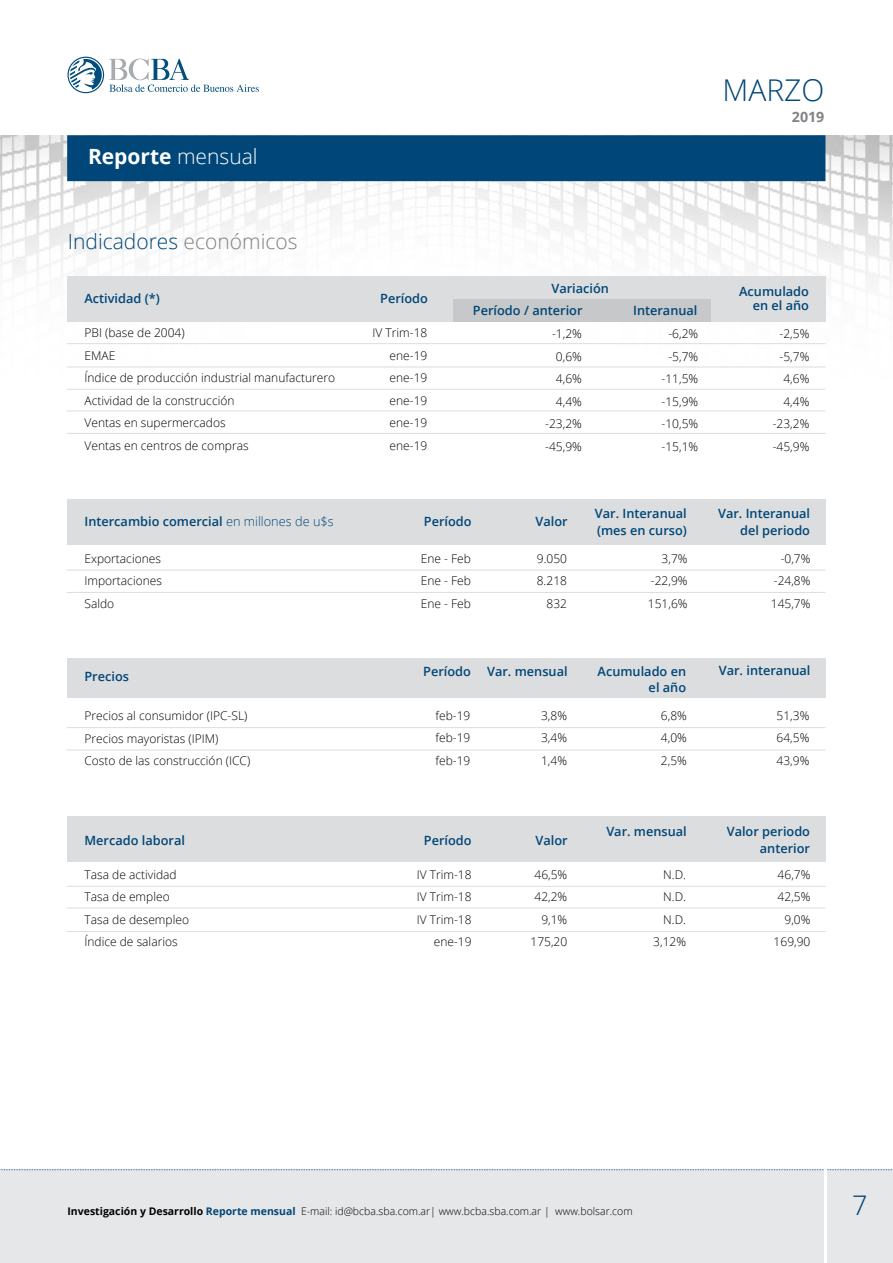
<style>
.page{position:relative;width:893px;height:1263px;background:#fff}
.page>*{position:absolute;margin:0;border:0;box-sizing:border-box;transform-origin:0 0}
.t1{font:300 30px "Open Sans";color:#004678}
.t2{font:300 27px "Open Sans";color:#004678}
.t3{font:300 21px "Open Sans";color:#004678}
.t4{font:700 21px "Open Sans";color:#fff}
.t5{font:700 14.25px "Open Sans";color:#808285}
.t6{font:600 12.75px/16.5px "Open Sans";color:#004678;text-align:right}
.t7{font:300 12px/22.5px "Open Sans";color:#000;text-align:justify}
.t8{font:300 10.5px "Open Sans";color:#000}
.s1{font-weight:300}
.s2{color:#808285}
.s3{font-weight:700}
.s4{font-weight:700;color:#004678}
</style>
<div class="page">
<img style="left:0;top:135px;width:893px;height:458px">
<div style="left:67px;top:135px;width:758px;height:46px;background:#004678"></div>
<div style="left:0;top:1170px;width:893px;height:93px;background:#e6e7e8"></div>
<svg style="left:0;top:1169px;width:893px;height:1px"></svg>
<hr style="left:824px;top:1124px;width:3px;height:139px;background:#fff">
<svg style="left:68px;top:57px;width:191px;height:36px"></svg>
<div style="left:67px;top:276px;width:758px;height:46px;background:#dcddde"></div>
<div style="left:67px;top:499px;width:758px;height:46px;background:#dcddde"></div>
<div style="left:67px;top:816px;width:758px;height:46px;background:#dcddde"></div>
<div style="left:67px;top:659px;width:758px;height:39px;background:#dcddde"></div>
<div style="left:453px;top:299px;width:258px;height:23px;background:#c7c8ca"></div>
<hr style="left:67px;top:343px;width:758px;height:1px;background:#dcddde">
<hr style="left:67px;top:570px;width:758px;height:1px;background:#dcddde">
<hr style="left:67px;top:411px;width:758px;height:1px;background:#dcddde">
<hr style="left:67px;top:908px;width:758px;height:1px;background:#dcddde">
<hr style="left:67px;top:750px;width:758px;height:1px;background:#dcddde">
<hr style="left:67px;top:367px;width:758px;height:1px;background:#dcddde">
<hr style="left:67px;top:592px;width:758px;height:1px;background:#dcddde">
<hr style="left:67px;top:433px;width:758px;height:1px;background:#dcddde">
<hr style="left:67px;top:931px;width:758px;height:1px;background:#dcddde">
<hr style="left:67px;top:389px;width:758px;height:1px;background:#dcddde">
<hr style="left:67px;top:886px;width:758px;height:1px;background:#dcddde">
<hr style="left:67px;top:727px;width:758px;height:1px;background:#dcddde">
<h3 class="t4" style="left:88px;top:141px;width:171px">Reporte <span class="s1">mensual</span></h3>
<h3 class="t3" style="left:68px;top:227px;width:231px">Indicadores <span class="s2">económicos</span></h3>
<p class="t6" style="left:84px;top:290px;width:77px">Actividad (*)</p>
<p class="t7" style="left:84px;top:321px;width:252px;text-align:left">PBI (base de 2004)<br>EMAE<br>Índice de producción industrial manufacturero<br>Actividad de la construcción<br>Ventas en supermercados<br>Ventas en centros de compras</p>
<p class="t6" style="left:84px;top:513px;width:251px">Intercambio comercial <span class="s1">en millones de u$s</span></p>
<p class="t7" style="left:84px;top:547px;width:79px">Exportaciones Importaciones Saldo</p>
<p class="t6" style="left:84px;top:668px;width:46px">Precios</p>
<p class="t7" style="left:84px;top:704px;width:167px;text-align:left">Precios al consumidor (IPC-SL)<br>Precios mayoristas (IPIM)<br>Costo de las construcción (ICC)</p>
<p class="t6" style="left:84px;top:831px;width:102px">Mercado laboral</p>
<h1 class="t1" style="left:722px;top:69px;width:103px">MARZO</h1>
<p class="t5" style="left:792px;top:106px;width:34px">2019</p>
<p class="t6" style="left:380px;top:289px;width:49px">Período</p>
<p class="t7" style="left:390px;top:321px;width:39px;text-indent:-17px">IV Trim-18 ene-19 ene-19 ene-19 ene-19 ene-19</p>
<p class="t6" style="left:551px;top:279px;width:59px">Variación</p>
<p class="t6" style="left:473px;top:302px;width:111px">Período / anterior</p>
<p class="t7" style="left:545px;top:322px;width:38px;text-align:right">-1,2%<br>0,6%<br>4,6%<br>4,4% -23,2% -45,9%</p>
<p class="t6" style="left:633px;top:302px;width:66px">Interanual</p>
<p class="t7" style="left:661px;top:322px;width:38px;text-align:center">-6,2% -5,7% -11,5% -15,9% -10,5% -15,1%</p>
<p class="t6" style="left:739px;top:284px;width:71px;line-height:14.2px">Acumulado en el año</p>
<p class="t7" style="left:773px;top:322px;width:38px;text-align:right">-2,5% -5,7%<br>4,6%<br>4,4% -23,2% -45,9%</p>
<p class="t6" style="left:424px;top:513px;width:49px">Período</p>
<p class="t7" style="left:421px;top:547px;width:52px">Ene - Feb Ene - Feb Ene - Feb</p>
<p class="t6" style="left:535px;top:513px;width:34px">Valor</p>
<p class="t7" style="left:537px;top:547px;width:32px;text-align:right">9.050<br>8.218<br>832</p>
<p class="t6" style="left:423px;top:663px;width:49px">Período</p>
<p class="t7" style="left:435px;top:704px;width:36px">feb-19 feb-19 feb-19</p>
<p class="t6" style="left:487px;top:663px;width:82px">Var. mensual</p>
<p class="t7" style="left:541px;top:704px;width:27px">3,8% 3,4% 1,4%</p>
<p class="t6" style="left:595px;top:505px;width:94px;text-align:left">Var. Interanual (mes en curso)</p>
<p class="t7" style="left:648px;top:547px;width:41px;text-indent:14px">3,7% -22,9% 151,6%</p>
<p class="t6" style="left:598px;top:663px;width:90px">Acumulado en el año</p>
<p class="t7" style="left:661px;top:704px;width:27px">6,8% 4,0% 2,5%</p>
<p class="t6" style="left:718px;top:505px;width:94px">Var. Interanual del periodo</p>
<p class="t7" style="left:771px;top:547px;width:41px;text-indent:10px">-0,7% -24,8% 145,7%</p>
<p class="t6" style="left:719px;top:661px;width:93px">Var. interanual</p>
<p class="t7" style="left:777px;top:704px;width:34px">51,3% 64,5% 43,9%</p>
<p class="t6" style="left:424px;top:831px;width:49px">Período</p>
<p class="t6" style="left:535px;top:831px;width:34px">Valor</p>
<p class="t6" style="left:606px;top:823px;width:82px">Var. mensual</p>
<p class="t6" style="left:727px;top:823px;width:85px">Valor periodo anterior</p>
<p class="t7" style="left:84px;top:862px;width:106px;text-align:left">Tasa de actividad<br>Tasa de empleo<br>Tasa de desempleo<br>Índice de salarios</p>
<p class="t7" style="left:530px;top:862px;width:38px;text-align:right">46,5%<br>42,2%<br>9,1%<br>175,20</p>
<p class="t7" style="left:417px;top:862px;width:56px;text-align:right">IV Trim-18<br>IV Trim-18<br>IV Trim-18 ene-19</p>
<p class="t7" style="left:653px;top:862px;width:34px;text-align:right">N.D.<br>N.D.<br>N.D.<br>3,12%</p>
<p class="t7" style="left:774px;top:862px;width:38px;text-align:right">46,7%<br>42,5%<br>9,0%<br>169,90</p>
<p class="t8" style="left:68px;top:1204px;width:567px"><span class="s3">Investigación y Desarrollo</span> <span class="s4">Reporte mensual</span> E-mail: id@bcba.sba.com.ar| www.bcba.sba.com.ar | www.bolsar.com</p>
<h2 class="t2" style="left:852px;top:1187px;width:17px">7</h2>
</div>
